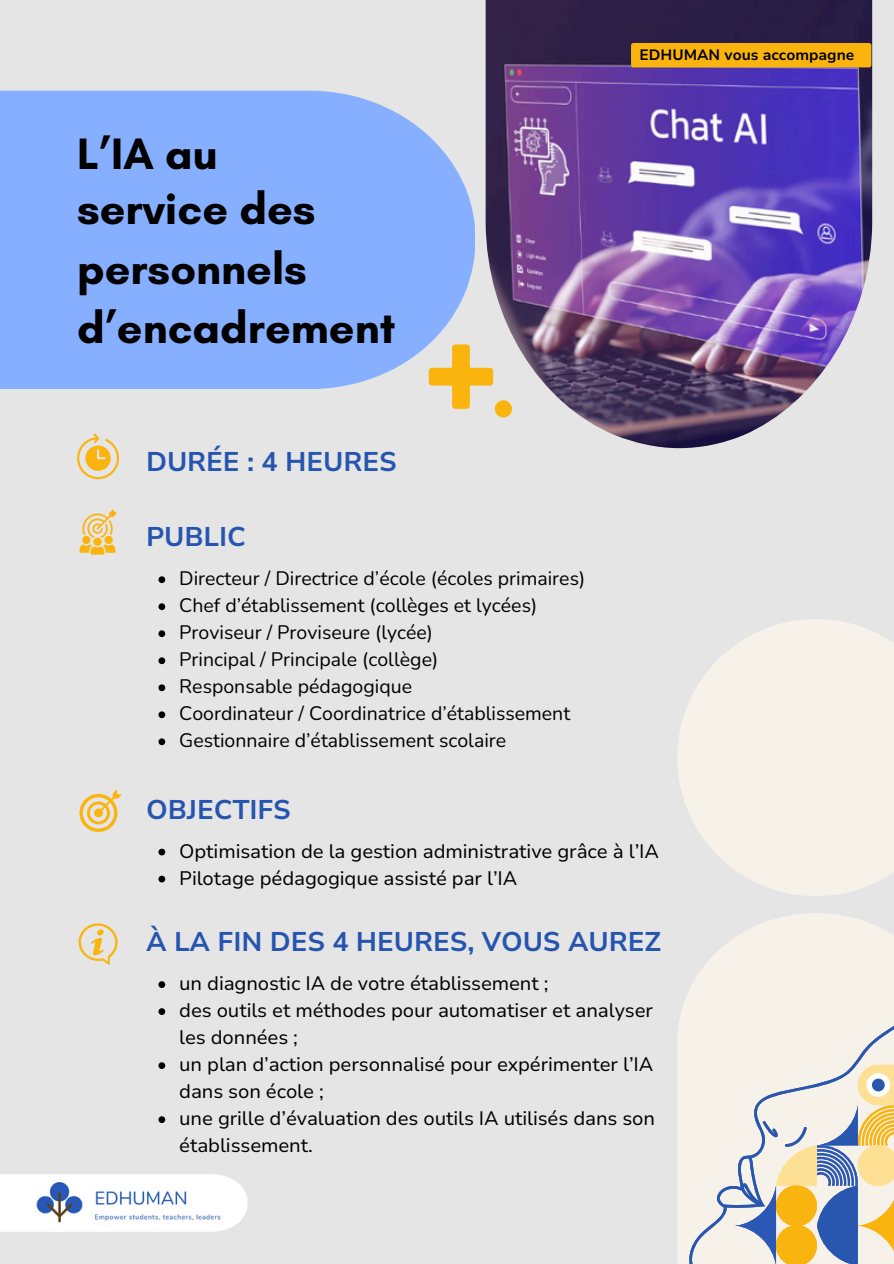
<style>
.page{position:relative;width:894px;height:1264px;background:#fff}
.page>*{position:absolute;margin:0;border:0;box-sizing:border-box;transform-origin:0 0}
.t1{font:700 45px/59.7px "Glacial Indifference";color:#000}
.t2{font:700 44.85px "Glacial Indifference";color:#000}
.t3{font:700 27px "Nunito Sans 10 pt";letter-spacing:-.005em;color:#2655b0}
.t4{font:19.5px/27px "Nunito Sans 10 pt";letter-spacing:-.005em;color:#000}
.t5{font:19.5px "Nunito";color:#000}
.t6{font:700 15px "Nunito Sans 10 pt";color:#000}
</style>
<div class="page">
<div style="left:0;top:0;width:893px;height:1263px;background:#e5e5e5"></div>
<div style="left:0;top:91px;width:475px;height:298px;background:#86b0ff"></div>
<img style="left:485px;top:0;width:386px;height:448px">
<svg style="left:428px;top:344px;width:65px;height:65px"></svg>
<div style="left:494px;top:400px;width:18px;height:17px;background:#fab40d;border-radius:50%"></div>
<svg style="left:79px;top:790px;width:42px;height:41px"></svg>
<svg style="left:77px;top:433px;width:42px;height:46px"></svg>
<svg style="left:78px;top:923px;width:40px;height:41px"></svg>
<svg style="left:677px;top:619px;width:216px;height:277px;fill:#f6f2ea"></svg>
<svg style="left:687px;top:913px;width:206px;height:83px;fill:#f6f2ea"></svg>
<svg style="left:158px;top:981px;width:7px;height:6px"></svg>
<svg style="left:158px;top:1008px;width:7px;height:6px"></svg>
<svg style="left:158px;top:1062px;width:7px;height:6px"></svg>
<svg style="left:158px;top:1116px;width:7px;height:6px"></svg>
<svg style="left:0;top:1174px;width:247px;height:57px;background:#fcfcfc"></svg>
<img style="left:31px;top:1179px;width:194px;height:46px;border-radius:13px">
<div style="left:677px;top:996px;width:216px;height:267px;background:#f6f2ea"></div>
<svg style="left:735px;top:1064px;width:158px;height:199px;background:#d0cabb"></svg>
<svg style="left:82px;top:509px;width:34px;height:29px"></svg>
<div style="left:82px;top:536px;width:8px;height:8px;background:#fab40d;border-radius:50%"></div>
<div style="left:104px;top:536px;width:9px;height:8px;background:#fab40d;border-radius:50%"></div>
<svg style="left:79px;top:544px;width:36px;height:10px"></svg>
<svg style="left:93px;top:537px;width:9px;height:9px"></svg>
<svg style="left:158px;top:848px;width:7px;height:7px"></svg>
<svg style="left:158px;top:875px;width:7px;height:7px"></svg>
<div style="left:631px;top:43px;width:240px;height:24px;background:#fab40d;border-radius:2px"></div>
<svg style="left:158px;top:576px;width:7px;height:7px"></svg>
<svg style="left:158px;top:603px;width:7px;height:7px"></svg>
<svg style="left:158px;top:630px;width:7px;height:7px"></svg>
<svg style="left:158px;top:657px;width:7px;height:7px"></svg>
<svg style="left:158px;top:684px;width:7px;height:7px"></svg>
<svg style="left:158px;top:711px;width:7px;height:7px"></svg>
<svg style="left:158px;top:738px;width:7px;height:7px"></svg>
<h2 class="t2" style="left:77px;top:126px;width:142px">L’IA au</h2>
<h2 class="t1" style="left:77px;top:178px;width:320px">service des personnels d’encadrement</h2>
<p class="t3" style="left:146px;top:443px;width:252px">DURÉE : 4 HEURES</p>
<p class="t3" style="left:146px;top:519px;width:101px">PUBLIC</p>
<p class="t5" style="left:179px;top:565px;width:407px">Directeur / Directrice d’école (écoles primaires)</p>
<p class="t5" style="left:179px;top:592px;width:359px">Chef d’établissement (collèges et lycées)</p>
<p class="t5" style="left:179px;top:619px;width:255px">Proviseur / Proviseure (lycée)</p>
<h2 class="t5" style="left:179px;top:646px;width:260px">Principal / Principale (collège)</h2>
<p class="t5" style="left:179px;top:673px;width:234px">Responsable pédagogique</p>
<p class="t5" style="left:179px;top:700px;width:392px">Coordinateur / Coordinatrice d’établissement</p>
<p class="t5" style="left:179px;top:727px;width:328px">Gestionnaire d’établissement scolaire</p>
<p class="t6" style="left:639px;top:45px;width:216px">EDHUMAN vous accompagne</p>
<h2 class="t3" style="left:146px;top:791px;width:146px">OBJECTIFS</h2>
<p class="t4" style="left:179px;top:837px;width:481px">Optimisation de la gestion administrative grâce à l’IA</p>
<p class="t4" style="left:179px;top:864px;width:339px">Pilotage pédagogique assisté par l’IA</p>
<p class="t3" style="left:146px;top:924px;width:516px">À LA FIN DES 4 HEURES, VOUS AUREZ</p>
<p class="t4" style="left:179px;top:970px;width:371px">un diagnostic IA de votre établissement ;</p>
<h1 class="t4" style="left:179px;top:997px;width:475px">des outils et méthodes pour automatiser et analyser les données ;</h1>
<p class="t4" style="left:179px;top:1051px;width:475px">un plan d’action personnalisé pour expérimenter l’IA dans son école ;</p>
<p class="t4" style="left:179px;top:1105px;width:477px">une grille d’évaluation des outils IA utilisés dans son établissement.</p>
</div>
